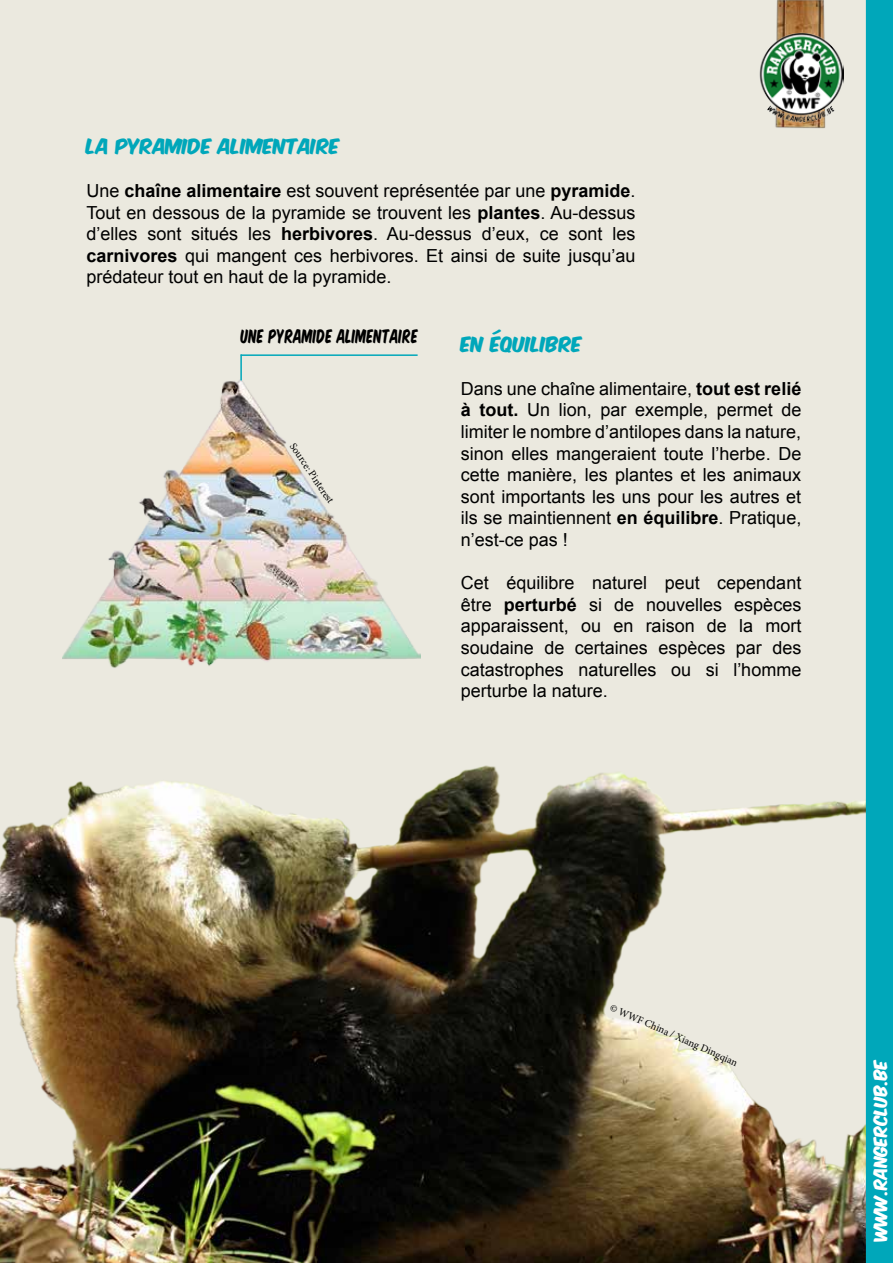
<style>
.page{position:relative;width:893px;height:1263px;background:#ebe9df}
.page>*{position:absolute;margin:0;border:0;box-sizing:border-box;transform-origin:0 0}
.t1{font:18px/21.6px "Arial";color:#000;text-align:justify}
.t2{font:18px "Komika Title Axis";color:#00a7ba}
.t3{font:18px "Komika Title";color:#000}
.t4{font:15.75px "Komika Title Axis";color:#fff}
.t5{font:10.5px "Minion Pro";color:#000}
.s1{font-weight:700}
.s2{color:#000101}
</style>
<div class="page">
<img style="left:0;top:686px;width:866px;height:577px">
<div style="left:866px;top:0;width:27px;height:1263px;background:#00a7ba"></div>
<img style="left:775px;top:0;width:51px;height:129px">
<img style="left:759px;top:32px;width:84px;height:92px">
<img style="left:62px;top:380px;width:359px;height:288px">
<hr style="left:241px;top:354px;width:177px;height:2px;background:#00a7ba">
<hr style="left:240px;top:354px;width:2px;height:26px;background:#00a7ba">
<p class="t2" style="left:86px;top:137px;width:255px">LA PYRAMIDE ALIMENTAIRE</p>
<p class="t1" style="left:86px;top:180px;width:550px">Une <span class="s1">chaîne alimentaire</span> est souvent représentée par une <span class="s1">pyramide</span>.<br>Tout en dessous de la pyramide se trouvent les <span class="s1">plantes</span>. Au-dessus d’elles sont situés les <span class="s1">herbivores</span>. Au-dessus d’eux, ce sont les <span class="s1">carnivores</span> qui mangent ces herbivores. Et ainsi de suite jusqu’au prédateur tout en haut de la pyramide.</p>
<p class="t3" style="left:241px;top:323px;width:179px">UNE PYRAMIDE ALIMENTAIRE</p>
<p class="t5" style="left:298px;top:440px;width:72px;rotate:56deg">Source: Pinterest</p>
<p class="t2" style="left:461px;top:335px;width:123px">EN ÉQUILIBRE</p>
<p class="t1" style="left:461px;top:378px;width:342px">Dans une chaîne alimentaire, <span class="s1">tout est relié à tout.</span> Un lion, par exemple, permet de limiter le nombre d’antilopes dans la nature, sinon elles mangeraient toute l’herbe. De cette manière, les plantes et les animaux sont importants les uns pour les autres et ils se maintiennent <span class="s1">en équilibre</span>. Pratique, n’est-ce pas !</p>
<p class="t1" style="left:461px;top:572px;width:342px">Cet équilibre naturel peut cependant être <span class="s1">perturbé</span> si de nouvelles espèces apparaissent, ou en raison de la mort soudaine de certaines espèces par des catastrophes naturelles ou si l’homme perturbe la nature.</p>
<p class="t5" style="left:613px;top:1000px;width:140px;rotate:24deg"><span class="s2">©</span> WWF China / Xiang Dingqian</p>
<p class="t4" style="left:872px;top:1241px;width:183px;rotate:-90deg">WWW.RANGERCLUB.BE</p>
</div>
